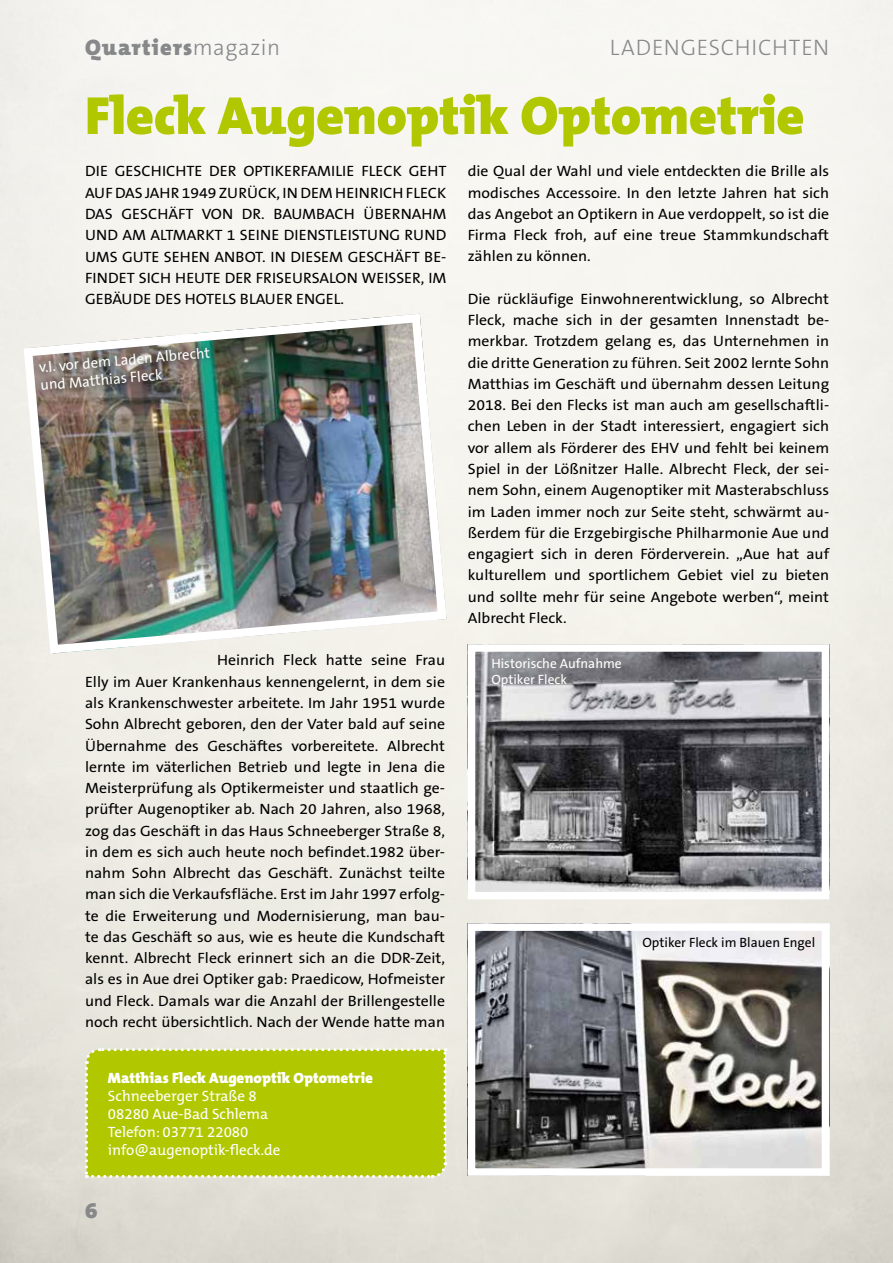
<style>
.page{position:relative;width:893px;height:1263px;background:#fff}
.page>*{position:absolute;margin:0;border:0;box-sizing:border-box;transform-origin:0 0}
.t1{font:900 54px "The Mix B9";color:#b1c800}
.t2{font:900 22.5px "The Mix B9";letter-spacing:.055em;color:#86888a}
.t3{font:300 22.5px "The Sans B3";letter-spacing:.035em;color:#86888a}
.t4{font:15px/21.3px "The Sans B5 Plain";color:#000;text-align:justify;scale:1.05 1}
.t5{font:15px/18px "The Mix B5 Plain";color:#fff}
.t6{font:900 15px "The Mix B9";color:#fff}
.t7{font:14.85px/17.9px "The Sans B5 Plain";color:#fff}
.t8{font:13.5px/16.2px "The Sans B5 Plain";color:#fff}
.t9{font:13.5px "The Sans B5 Plain";color:#000}
.s1{font-family:"The Sans B3";font-weight:300}
</style>
<div class="page">
<img style="left:0;top:0;width:893px;height:1263px">
<img style="left:19px;top:309px;width:432px;height:349px">
<div style="left:31px;top:339px;width:186px;height:60px;background:#000;opacity:.75"></div>
<svg style="left:83px;top:1047px;width:365px;height:132px;background:#b5ca10"></svg>
<img style="left:477px;top:653px;width:343px;height:237px">
<div style="left:468px;top:644px;width:361px;height:255px;border:8px solid #fff"></div>
<img style="left:477px;top:932px;width:343px;height:235px">
<div style="left:468px;top:923px;width:361px;height:253px;border:8px solid #fff"></div>
<h2 class="t2" style="left:85px;top:36px;width:197px">Quartiers<span class="s1">magazin</span></h2>
<h2 class="t3" style="left:610px;top:36px;width:221px">LADENGESCHICHTEN</h2>
<h1 class="t1" style="left:85px;top:87px;width:721px">Fleck Augenoptik Optometrie</h1>
<p class="t4" style="left:85px;top:161px;width:346px">DIE GESCHICHTE DER OPTIKERFAMILIE FLECK GEHT AUF DAS JAHR 1949 ZURÜCK, IN DEM HEINRICH FLECK DAS GESCHÄFT VON DR. BAUMBACH ÜBERNAHM UND AM ALTMARKT 1 SEINE DIENSTLEISTUNG RUND UMS GUTE SEHEN ANBOT. IN DIESEM GESCHÄFT BE-FINDET SICH HEUTE DER FRISEURSALON WEISSER, IM GEBÄUDE DES HOTELS BLAUER ENGEL.</p>
<p class="t7" style="left:38px;top:359px;width:173px;rotate:-5deg">v.l. vor dem Laden Albrecht und Matthias Fleck</p>
<p class="t4" style="left:85px;top:650px;width:344px;text-indent:132px">Heinrich Fleck hatte seine Frau Elly im Auer Krankenhaus kennengelernt, in dem sie als Krankenschwester arbeitete. Im Jahr 1951 wurde Sohn Albrecht geboren, den der Vater bald auf seine Übernahme des Geschäftes vorbereitete. Albrecht lernte im väterlichen Betrieb und legte in Jena die Meisterprüfung als Optikermeister und staatlich ge&shy;prüfter Augenoptiker ab. Nach 20 Jahren, also 1968, zog das Geschäft in das Haus Schneeberger Straße 8, in dem es sich auch heute noch befindet.1982 über&shy;nahm Sohn Albrecht das Geschäft. Zunächst teilte man sich die Verkaufsfläche. Erst im Jahr 1997 erfolg&shy;te die Erweiterung und Modernisierung, man bau&shy;te das Geschäft so aus, wie es heute die Kundschaft kennt. Albrecht Fleck erinnert sich an die DDR-Zeit, als es in Aue drei Optiker gab: Praedicow, Hofmeister und Fleck. Damals war die Anzahl der Brillengestelle noch recht übersichtlich. Nach der Wende hatte man</p>
<p class="t6" style="left:108px;top:1069px;width:266px">Matthias Fleck Augenoptik Optometrie</p>
<p class="t5" style="left:108px;top:1087px;width:174px">Schneeberger Straße 8<br>08280 Aue-Bad Schlema<br>Telefon: 03771 22080 info@augenoptik-fleck.de</p>
<h2 class="t2" style="left:85px;top:1198px;width:14px">6</h2>
<p class="t4" style="left:468px;top:161px;width:346px">die Qual der Wahl und viele entdeckten die Brille als modisches Accessoire. In den letzte Jahren hat sich das Angebot an Optikern in Aue verdoppelt, so ist die Firma Fleck froh, auf eine treue Stammkundschaft zählen zu können.</p>
<p class="t4" style="left:468px;top:289px;width:346px">Die rückläufige Einwohnerentwicklung, so Albrecht Fleck, mache sich in der gesamten Innenstadt be&shy;merkbar. Trotzdem gelang es, das Unternehmen in die dritte Generation zu führen. Seit 2002 lernte Sohn Matthias im Geschäft und übernahm dessen Leitung 2018. Bei den Flecks ist man auch am gesellschaftli&shy;chen Leben in der Stadt interessiert, engagiert sich vor allem als Förderer des EHV und fehlt bei keinem Spiel in der Lößnitzer Halle. Albrecht Fleck, der sei&shy;nem Sohn, einem Augenoptiker mit Masterabschluss im Laden immer noch zur Seite steht, schwärmt au&shy;ßerdem für die Erzgebirgische Philharmonie Aue und engagiert sich in deren Förderverein. „Aue hat auf kulturellem und sportlichem Gebiet viel zu bieten und sollte mehr für seine Angebote werben“, meint Albrecht Fleck.</p>
<p class="t8" style="left:491px;top:656px;width:132px">Historische Aufnahme<br>Optiker Fleck</p>
<p class="t9" style="left:642px;top:935px;width:174px">Optiker Fleck im Blauen Engel</p>
</div>
